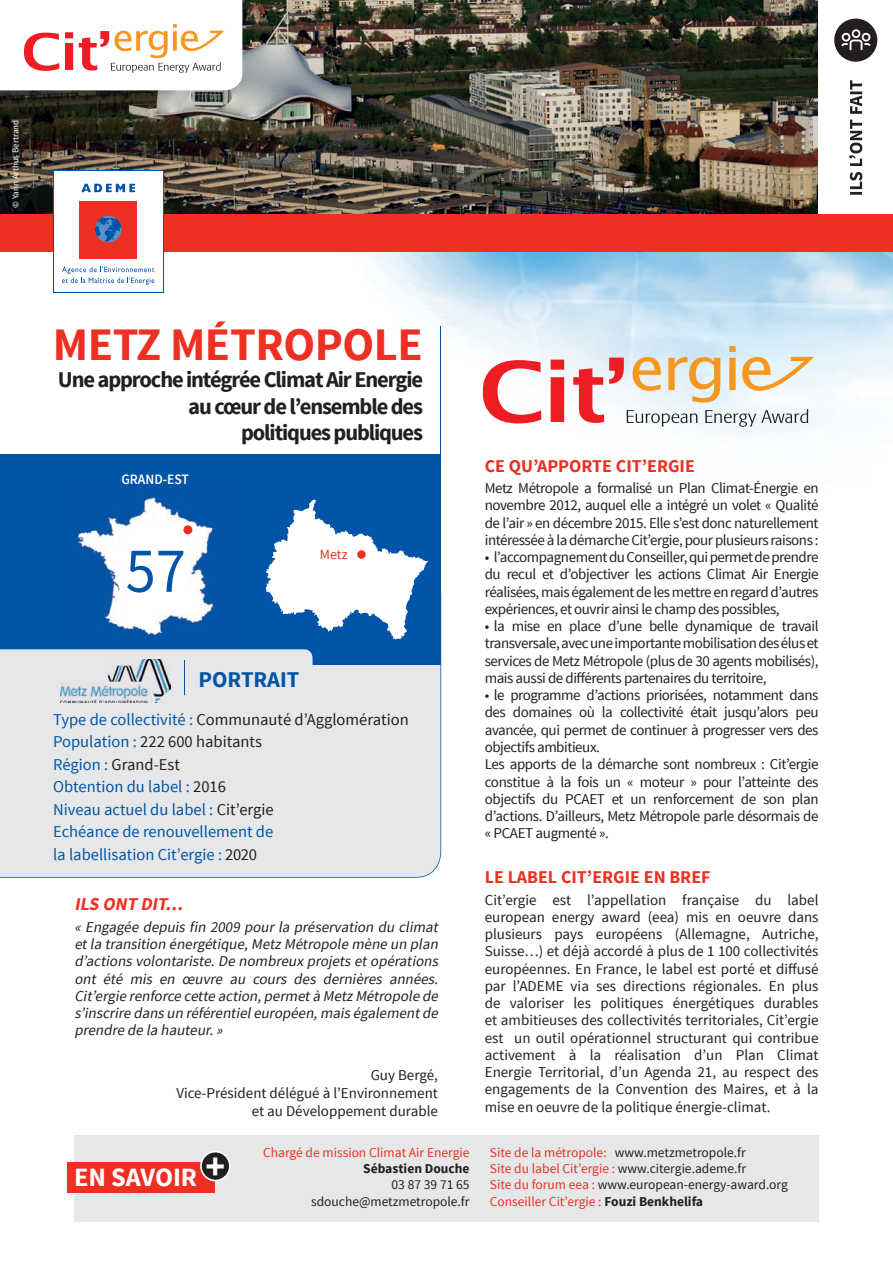
<style>
.page{position:relative;width:893px;height:1263px;background:#fff}
.page>*{position:absolute;margin:0;border:0;box-sizing:border-box;transform-origin:0 0}
.t1{font:64.35px "Source Sans Pro";color:#0154a6;scale:.94 1}
.t2{font:700 46.5px "Source Sans Pro";letter-spacing:-.01em;color:#ee3022}
.t3{font:700 26.4px "Source Sans Pro";color:#fff}
.t4{font:700 22.5px/26.7px "Source Sans Pro";letter-spacing:-.05em;color:#231f20;text-align:right}
.t5{font:700 22.5px "Source Sans Pro";color:#0154a6}
.t6{font:700 18px "Source Sans Pro";color:#ee3022}
.t7{font:italic 700 18px "Source Sans Pro";color:#ee3022}
.t8{font:16.5px/22.5px "Source Sans Pro";color:#0154a6}
.t9{font:15px/17.2px "Source Sans Pro";letter-spacing:-.03em;color:#231f20;text-align:justify}
.t10{font:italic 15px/17.2px "Source Sans Pro";color:#231f20;text-align:justify}
.t11{font:15px/18px "Source Sans Pro";color:#231f20;text-align:right}
.t12{font:600 14.25px "Source Sans Pro";color:#fff;scale:.94 1}
.t13{font:14.1px "Source Sans Pro";color:#ee3022}
.t14{font:13.5px/16.2px "Source Sans Pro";color:#ee3022}
.t15{font:13.5px/16.2px "Source Sans Pro";color:#231f20;text-align:right}
.t16{font:700 13.5px "Source Sans Pro";color:#231f20}
.t17{font:9px "Source Sans Pro";color:#fff}
.s1{color:#231f20}
.s2{font-weight:700;color:#231f20}
</style>
<div class="page">
<img style="left:468px;top:251px;width:425px;height:186px">
<img style="left:201px;top:251px;width:267px;height:204px">
<img style="left:0;top:0;width:818px;height:214px">
<svg style="left:483px;top:360px;width:58px;height:63px"></svg>
<svg style="left:551px;top:360px;width:13px;height:62px"></svg>
<svg style="left:573px;top:346px;width:241px;height:81px"></svg>
<hr style="left:440px;top:326px;width:1px;height:315px;background:#0154a6">
<svg style="left:0;top:0;width:242px;height:90px"></svg>
<div style="left:74px;top:1135px;width:745px;height:86px;background:#e6e7e9"></div>
<div style="left:0;top:665px;width:441px;height:213px;background:#e6e7e9"></div>
<svg style="left:849px;top:80px;width:13px;height:115px"></svg>
<div style="left:834px;top:19px;width:43px;height:43px;background:#231f20;border-radius:50%"></div>
<svg style="left:841px;top:29px;width:30px;height:21px"></svg>
<div style="left:0;top:214px;width:893px;height:37px;background:#ee3022"></div>
<div style="left:53px;top:170px;width:110px;height:123px;background:#0154a6"></div>
<div style="left:54px;top:171px;width:109px;height:121px;background:#fff"></div>
<div style="left:79px;top:201px;width:58px;height:58px;background:#ee3022"></div>
<svg style="left:95px;top:216px;width:27px;height:26px"></svg>
<svg style="left:81px;top:184px;width:54px;height:8px"></svg>
<svg style="left:62px;top:266px;width:92px;height:19px"></svg>
<div style="left:0;top:455px;width:441px;height:210px;background:#0154a6"></div>
<img style="left:74px;top:496px;width:144px;height:140px">
<div style="left:183px;top:525px;width:9px;height:9px;background:#ee3022;border-radius:50%"></div>
<div style="left:67px;top:1162px;width:148px;height:31px;background:#ee3022"></div>
<svg style="left:200px;top:1151px;width:31px;height:30px"></svg>
<div style="left:0;top:649px;width:313px;height:59px;background:#e6e7e9"></div>
<hr style="left:184px;top:660px;width:1px;height:35px;background:#0154a6">
<img style="left:60px;top:660px;width:110px;height:43px">
<svg style="left:266px;top:499px;width:162px;height:140px"></svg>
<div style="left:357px;top:550px;width:9px;height:9px;background:#ee3022;border-radius:50%"></div>
<p class="t17" style="left:10px;top:208px;width:90px;rotate:-90deg">© Yann Arthus Bertrand</p>
<h2 class="t2" style="left:53px;top:315px;width:372px">METZ MÉTROPOLE</h2>
<h3 class="t4" style="left:58px;top:367px;width:367px">Une approche intégrée Climat Air Energie au cœur de l’ensemble des<br>politiques publiques</h3>
<p class="t12" style="left:121px;top:471px;width:73px">GRAND-EST</p>
<h1 class="t1" style="left:126px;top:530px;width:66px">57</h1>
<p class="t13" style="left:320px;top:545px;width:29px">Metz</p>
<h3 class="t5" style="left:199px;top:665px;width:102px">PORTRAIT</h3>
<p class="t8" style="left:53px;top:708px;width:357px">Type de collectivité : <span class="s1">Communauté d’Agglomération<br></span>Population : <span class="s1">222 600 habitants<br></span>Région : <span class="s1">Grand-Est<br></span>Obtention du label : <span class="s1">2016<br></span>Niveau actuel du label : <span class="s1">Cit’ergie<br></span>Echéance de renouvellement de<br>la labellisation Cit’ergie : <span class="s1">2020</span></p>
<p class="t7" style="left:74px;top:893px;width:114px">ILS ONT DIT…</p>
<p class="t10" style="left:74px;top:918px;width:368px">« Engagée depuis fin 2009 pourla préservation du climat etla transition énergétique,Metz Métropole mène un plan d’actions volontariste.De nombreux projets etopérations ont été mis en œuvre au cours des dernières années.<br>Cit’ergie renforce cette action,permetà Metz Métropole de s’inscrire dans un référentieleuropéen,mais égalementde prendre de la hauteur.»</p>
<p class="t11" style="left:176px;top:1066px;width:263px">Guy Bergé,<br>Vice-Président délégué à l’Environnement et au Développement durable</p>
<h3 class="t3" style="left:74px;top:1160px;width:153px">EN SAVOIR <sup>+</sup></h3>
<p class="t14" style="left:263px;top:1144px;width:208px">Chargé de mission Climat Air Energie</p>
<p class="t16" style="left:363px;top:1160px;width:108px">Sébastien Douche</p>
<p class="t15" style="left:311px;top:1177px;width:160px">03 87 39 71 65 sdouche@metzmetropole.fr</p>
<p class="t6" style="left:485px;top:454px;width:212px">CE QU’APPORTE CIT’ERGIE</p>
<p class="t9" style="left:485px;top:480px;width:335px">Metz Métropole a formalisé un Plan Climat-Énergie en novembre 2012, auquel elle a intégré un volet « Qualité de l’air » en décembre 2015. Elle s’est donc naturellement intéressée à la démarche Cit’ergie, pour plusieurs raisons :</p>
<p class="t9" style="left:485px;top:549px;width:335px">• l’accompagnement du Conseiller, qui permet de prendre du recul et d’objectiver les actions Climat Air Energie réalisées, mais également de les mettre en regard d’autres expériences, et ouvrir ainsi le champ des possibles,</p>
<p class="t9" style="left:485px;top:618px;width:335px">• la mise en place d’une belle dynamique de travail transversale, avec une importante mobilisation des élus et services de Metz Métropole (plus de 30 agents mobilisés), mais aussi de différents partenaires du territoire,</p>
<p class="t9" style="left:485px;top:687px;width:335px;text-align:left">• le programme d’actions priorisées, notamment dans des domaines où la collectivité était jusqu’alors peu avancée, qui permet de continuer à progresser vers des objectifs ambitieux.<br>Les apports de la démarche sont nombreux : Cit’ergie constitue à la fois un « moteur » pour l’atteinte des objectifs du PCAET et un renforcement de son plan d’actions. D’ailleurs, Metz Métropole parle désormais de « PCAET augmenté ».</p>
<p class="t6" style="left:485px;top:865px;width:227px">LE LABEL CIT’ERGIE EN BREF</p>
<p class="t9" style="left:485px;top:891px;width:335px">Cit’ergie est l’appellation française du label european energy award (eea) mis en oeuvre dans plusieurs pays européens (Allemagne, Autriche, Suisse…) et déjà accordé à plus de 1 100 collectivités européennes. En France, le label est porté et diffusé par l’ADEME via ses directions régionales. En plus de valoriser les politiques énergétiques durables et ambitieuses des collectivités territoriales, Cit’ergie est un outil opérationnel structurant qui contribue activement à la réalisation d’un Plan Climat Energie Territorial, d’un Agenda 21, au respect des engagements de la Convention des Maires, et à la mise en oeuvre de la politique énergie-climat.</p>
<p class="t14" style="left:490px;top:1144px;width:300px">Site de la métropole: <span class="s1">www.metzmetropole.fr<br></span>Site du label Cit’ergie : <span class="s1">www.citergie.ademe.fr<br></span>Site du forum eea : <span class="s1">www.european-energy-award.org </span>Conseiller Cit’ergie : <span class="s2">Fouzi Benkhelifa</span></p>
</div>
